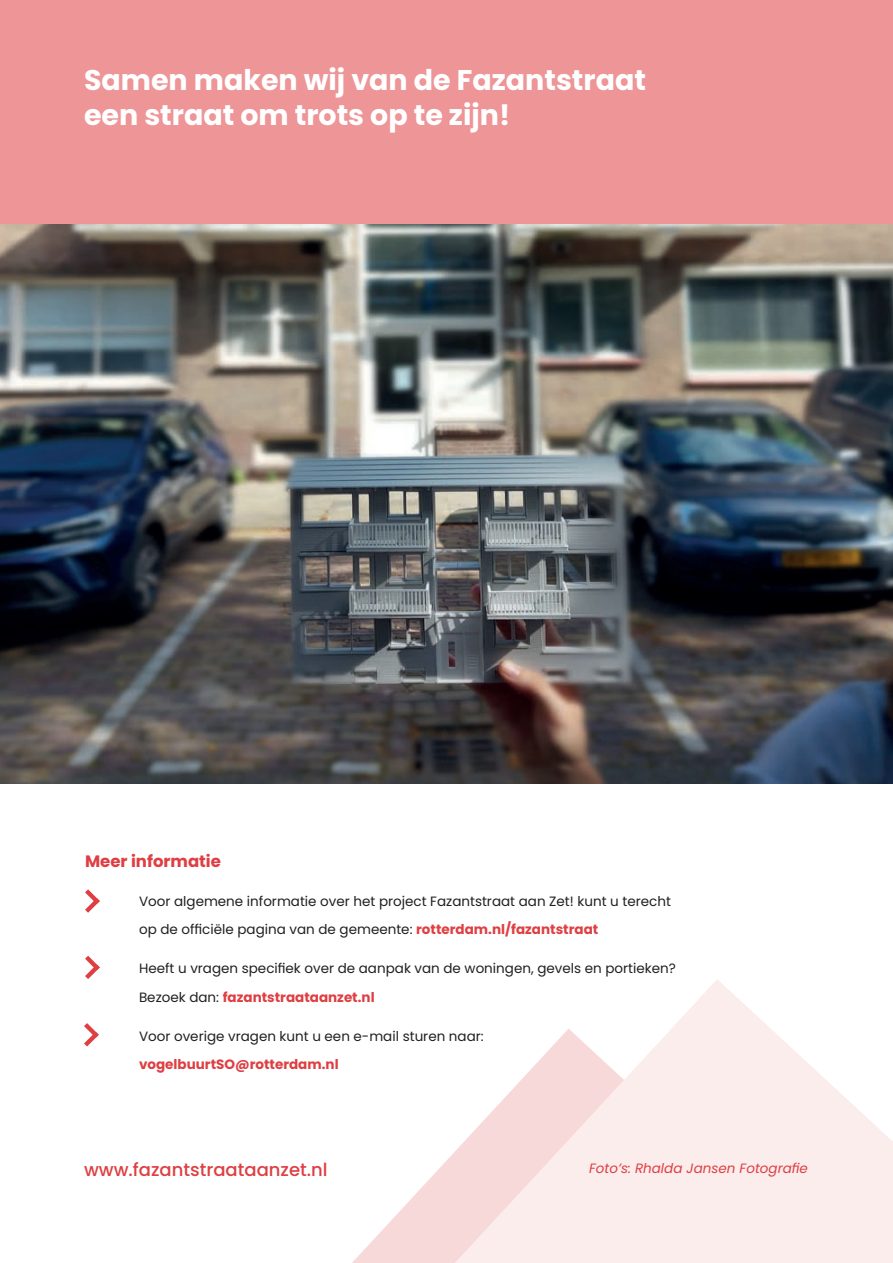
<style>
.page{position:relative;width:893px;height:1263px;background:#fff}
.page>*{position:absolute;margin:0;border:0;box-sizing:border-box;transform-origin:0 0}
.t1{font:700 28.5px/34.2px "Poppins";color:#fff}
.t2{font:500 18px "Poppins";color:#df3e42}
.t3{font:700 16.5px "Poppins";color:#df3e42}
.t4{font:13.5px/28.5px "Poppins";color:#231f20}
.t5{font:italic 13.5px "Poppins";color:#df3e42}
.t6{font:700 13.5px "Poppins";color:#df3e42}
.s1{font-weight:700;color:#df3e42}
</style>
<div class="page">
<svg style="left:352px;top:1152px;width:103px;height:111px;fill:#fae0e1"></svg>
<svg style="left:455px;top:979px;width:438px;height:284px;fill:#fbedec"></svg>
<div style="left:0;top:0;width:893px;height:224px;background:#ed9597"></div>
<svg style="left:85px;top:889px;width:15px;height:24px"></svg>
<svg style="left:85px;top:956px;width:15px;height:23px"></svg>
<svg style="left:84px;top:1023px;width:15px;height:23px"></svg>
<img style="left:0;top:224px;width:893px;height:559px">
<h1 class="t1" style="left:84px;top:64px;width:563px">Samen maken wij van de Fazantstraat een straat om trots op te zijn!</h1>
<p class="t3" style="left:85px;top:851px;width:137px">Meer informatie</p>
<p class="t4" style="left:139px;top:887px;width:533px">Voor algemene informatie over het project Fazantstraat aan Zet! kunt u terecht op de officiële pagina van de gemeente: <span class="s1">rotterdam.nl/fazantstraat</span></p>
<p class="t4" style="left:139px;top:954px;width:538px">Heeft u vragen specifiek over de aanpak van de woningen, gevels en portieken?<br>Bezoek dan: <span class="s1">fazantstraataanzet.nl</span></p>
<p class="t4" style="left:139px;top:1022px;width:346px">Voor overige vragen kunt u een e-mail sturen naar:</p>
<p class="t6" style="left:139px;top:1057px;width:201px">vogelbuurtSO@rotterdam.nl</p>
<h2 class="t2" style="left:84px;top:1160px;width:245px">www.fazantstraataanzet.nl</h2>
<p class="t5" style="left:589px;top:1160px;width:220px">Foto’s: Rhalda Jansen Fotografie</p>
</div>
